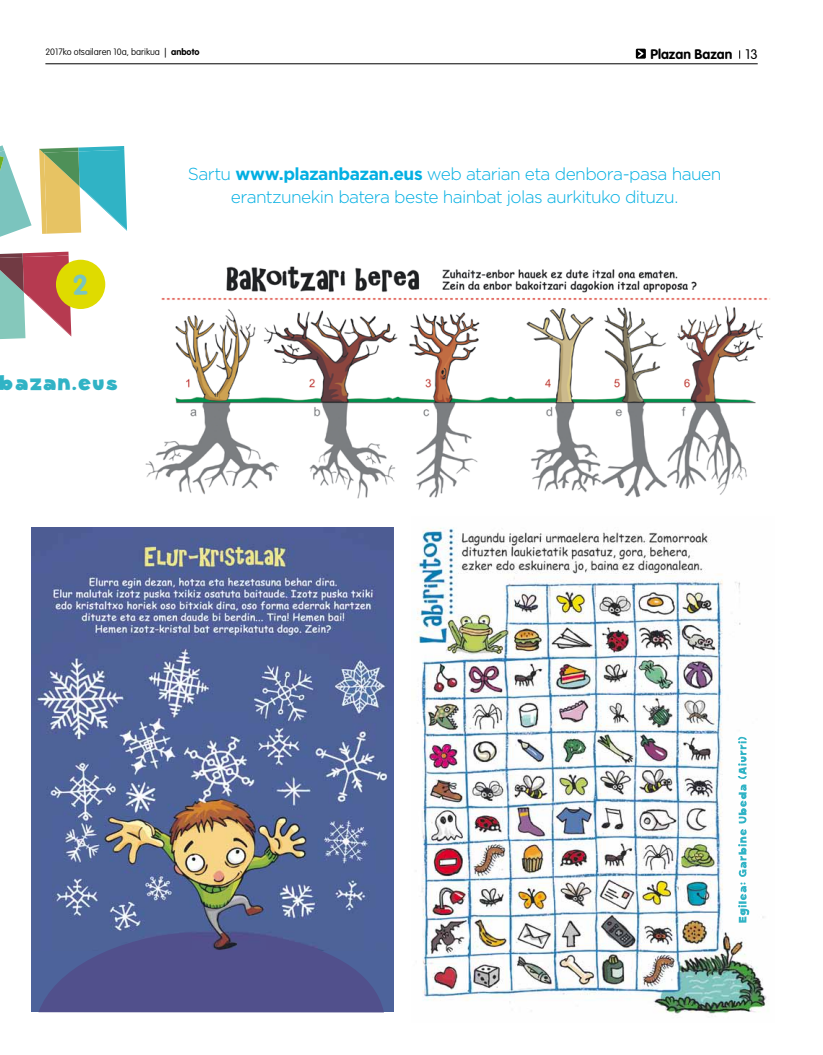
<style>
.page{position:relative;width:823px;height:1055px;background:#fff}
.page>*{position:absolute;margin:0;border:0;box-sizing:border-box;transform-origin:0 0}
.t1{font:22.7px "SC Gum Kids";letter-spacing:.09em;color:#30b3c5}
.t2{font:300 17.3px/23.1px "Gotham";letter-spacing:-.04em;color:#03afe2;text-align:center}
.t3{font:700 13.7px "VAG Rounded";color:#000}
.t4{font:100 9.1px "VAG Rounded";color:#000}
.s1{font-weight:300}
.s2{font-weight:700}
</style>
<div class="page">
<hr style="left:45px;top:64px;width:712px;height:1px;background:#000">
<div style="left:635px;top:49px;width:10px;height:10px;background:#000"></div>
<svg style="left:638px;top:50px;width:5px;height:7px"></svg>
<svg style="left:0;top:145px;width:127px;height:92px"></svg>
<div style="left:56px;top:260px;width:49px;height:49px;background:#dfdb00;border-radius:50%"></div>
<img style="left:145px;top:266px;width:626px;height:233px">
<img style="left:31px;top:528px;width:363px;height:422px">
<img style="left:411px;top:528px;width:356px;height:486px">
<svg style="left:38px;top:932px;width:345px;height:80px"></svg>
<svg style="left:737px;top:736px;width:12px;height:186px"></svg>
<svg style="left:0;top:252px;width:87px;height:87px"></svg>
<p class="t4" style="left:45px;top:47px;width:155px">2017ko otsailaren 10a, barikua <span class="s1">|</span> <span class="s2">anboto</span></p>
<p class="t3" style="left:650px;top:46px;width:109px">Plazan Bazan <span class="s1">13</span></p>
<h1 class="t1" style="left:0;top:369px;width:119px">bazan.eus</h1>
<p class="t2" style="left:187px;top:162px;width:535px">Sartu <span class="s2">www.plazanbazan.eus</span> web atarian eta denbora-pasa hauen erantzunekin batera beste hainbat jolas aurkituko dituzu.</p>
</div>
